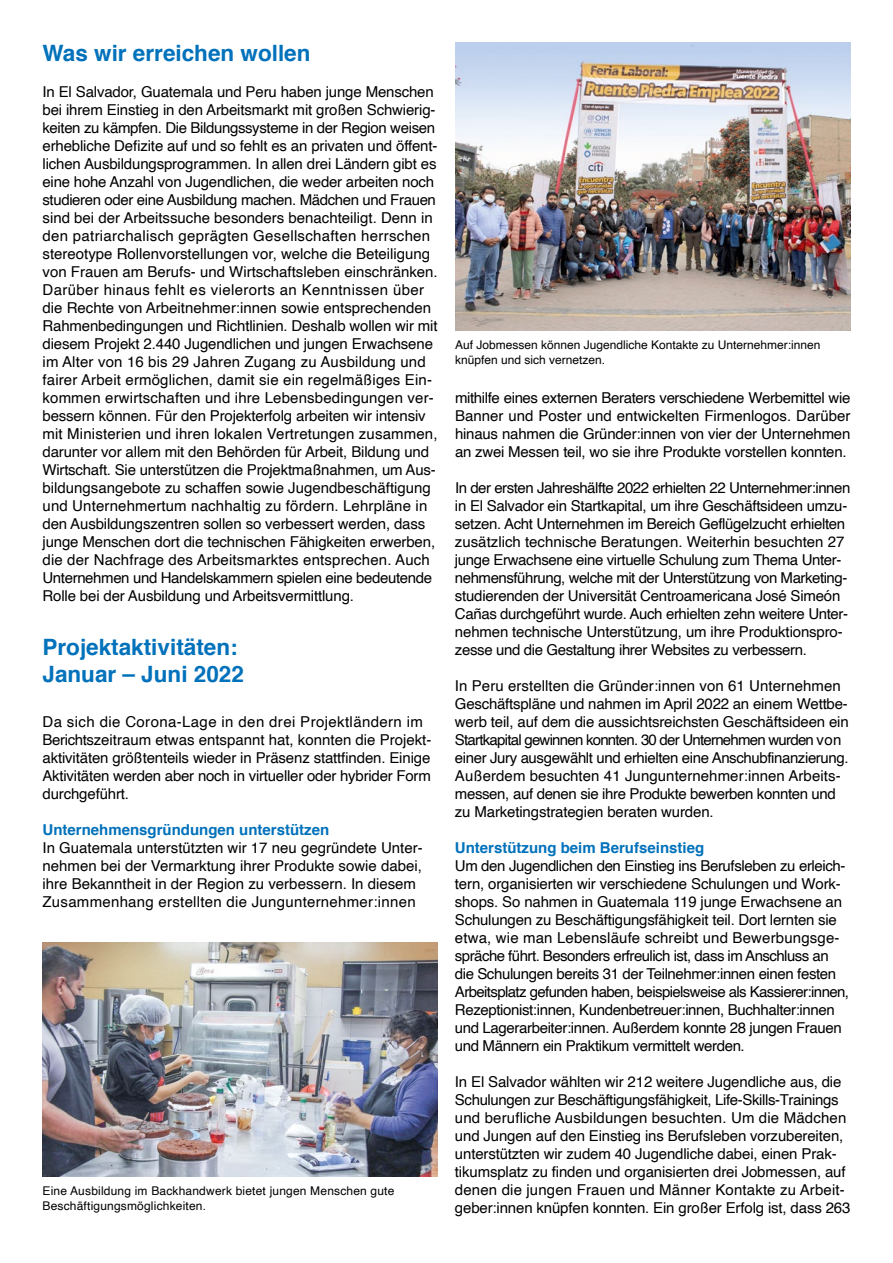
<style>
.page{position:relative;width:893px;height:1263px;background:#fff}
.page>*{position:absolute;margin:0;border:0;box-sizing:border-box;transform-origin:0 0}
.t1{font:700 22.5px/27px "Helvetica";color:#0071bb}
.t2{font:15px/18px "Helvetica";letter-spacing:-.01em;color:#000}
.t3{font:700 15px "Helvetica";color:#0071bb}
.t4{font:12px/15px "Helvetica";letter-spacing:.015em;color:#000}
</style>
<div class="page">
<img style="left:455px;top:43px;width:395px;height:288px">
<img style="left:43px;top:943px;width:395px;height:234px">
<h1 class="t1" style="left:43px;top:39px;width:270px">Was wir erreichen wollen</h1>
<p class="t2" style="left:43px;top:83px;width:397px">In El Salvador, Guatemala und Peru haben junge Menschen bei ihrem Einstieg in den Arbeitsmarkt mit großen Schwierig&shy;keiten zu kämpfen. Die Bildungssysteme in der Region weisen erhebliche Defizite auf und so fehlt es an privaten und öffent&shy;lichen Ausbildungsprogrammen. In allen drei Ländern gibt es eine hohe Anzahl von Jugendlichen, die weder arbeiten noch studieren oder eine Ausbildung machen. Mädchen und Frauen sind bei der Arbeitssuche besonders benachteiligt. Denn in den patriarchalisch geprägten Gesellschaften herrschen stereotype Rollenvorstellungen vor, welche die Beteiligung von Frauen am Berufs- und Wirtschaftsleben einschränken.<br>Darüber hinaus fehlt es vielerorts an Kenntnissen über die Rechte von Arbeitnehmer:innen sowie entsprechenden Rahmenbedingungen und Richtlinien. Deshalb wollen wir mit diesem Projekt 2.440 Jugendlichen und jungen Erwachsene im Alter von 16 bis 29 Jahren Zugang zu Ausbildung und fairer Arbeit ermöglichen, damit sie ein regelmäßiges Ein&shy;kommen erwirtschaften und ihre Lebensbedingungen ver&shy;bessern können. Für den Projekterfolg arbeiten wir intensiv mit Ministerien und ihren lokalen Vertretungen zusammen, darunter vor allem mit den Behörden für Arbeit, Bildung und Wirtschaft. Sie unterstützen die Projektmaßnahmen, um Aus&shy;bildungsangebote zu schaffen sowie Jugendbeschäftigung und Unternehmertum nachhaltig zu fördern. Lehrpläne in den Ausbildungszentren sollen so verbessert werden, dass junge Menschen dort die technischen Fähigkeiten erwerben, die der Nachfrage des Arbeitsmarktes entsprechen. Auch Unternehmen und Handelskammern spielen eine bedeutende Rolle bei der Ausbildung und Arbeitsvermittlung.</p>
<h1 class="t1" style="left:43px;top:633px;width:203px">Projektaktivitäten:<br>Januar – Juni 2022</h1>
<p class="t2" style="left:43px;top:713px;width:390px">Da sich die Corona-Lage in den drei Projektländern im Berichtszeitraum etwas entspannt hat, konnten die Projekt&shy;aktivitäten größtenteils wieder in Präsenz stattfinden. Einige Aktivitäten werden aber noch in virtueller oder hybrider Form durchgeführt.</p>
<p class="t3" style="left:43px;top:817px;width:288px">Unternehmensgründungen unterstützen</p>
<p class="t2" style="left:43px;top:839px;width:381px">In Guatemala unterstützten wir 17 neu gegründete Unter&shy;nehmen bei der Vermarktung ihrer Produkte sowie dabei, ihre Bekanntheit in der Region zu verbessern. In diesem Zusammenhang erstellten die Jungunternehmer:innen</p>
<p class="t4" style="left:43px;top:1183px;width:353px">Eine Ausbildung im Backhandwerk bietet jungen Menschen gute<br>Beschäftigungsmöglichkeiten.</p>
<p class="t4" style="left:455px;top:337px;width:367px">Auf Jobmessen können Jugendliche Kontakte zu Unternehmer:innen knüpfen und sich vernetzen.</p>
<p class="t2" style="left:455px;top:389px;width:397px;text-align:justify">mithilfe eines externen Beraters verschiedene Werbemittel wie Banner und Poster und entwickelten Firmenlogos. Darüber hinaus nahmen die Gründer:innen von vier der Unternehmen an zwei Messen teil, wo sie ihre Produkte vorstellen konnten.</p>
<p class="t2" style="left:455px;top:479px;width:397px">In der ersten Jahreshälfte 2022 erhielten 22 Unternehmer:innen in El Salvador ein Startkapital, um ihre Geschäftsideen umzu&shy;setzen. Acht Unternehmen im Bereich Geflügelzucht erhielten zusätzlich technische Beratungen. Weiterhin besuchten 27 junge Erwachsene eine virtuelle Schulung zum Thema Unter&shy;nehmensführung, welche mit der Unterstützung von Marketing&shy;studierenden der Universität Centroamericana José Simeón Cañas durchgeführt wurde. Auch erhielten zehn weitere Unter&shy;nehmen technische Unterstützung, um ihre Produktionspro&shy;zesse und die Gestaltung ihrer Websites zu verbessern.</p>
<p class="t2" style="left:455px;top:677px;width:395px">In Peru erstellten die Gründer:innen von 61 Unternehmen Geschäftspläne und nahmen im April 2022 an einem Wettbe&shy;werb teil, auf dem die aussichtsreichsten Geschäftsideen ein Startkapital gewinnen konnten. 30 der Unternehmen wurden von einer Jury ausgewählt und erhielten eine Anschubfinanzierung.<br>Außerdem besuchten 41 Jungunternehmer:innen Arbeits&shy;messen, auf denen sie ihre Produkte bewerben konnten und zu Marketingstrategien beraten wurden.</p>
<p class="t3" style="left:455px;top:835px;width:251px">Unterstützung beim Berufseinstieg</p>
<p class="t2" style="left:455px;top:857px;width:396px">Um den Jugendlichen den Einstieg ins Berufsleben zu erleich&shy;tern, organisierten wir verschiedene Schulungen und Work&shy;shops. So nahmen in Guatemala 119 junge Erwachsene an Schulungen zu Beschäftigungsfähigkeit teil. Dort lernten sie etwa, wie man Lebensläufe schreibt und Bewerbungsge&shy;spräche führt. Besonders erfreulich ist, dass im Anschluss an die Schulungen bereits 31 der Teilnehmer:innen einen festen Arbeitsplatz gefunden haben, beispielsweise als Kassierer:innen, Rezeptionist:innen, Kundenbetreuer:innen, Buchhalter:innen und Lagerarbeiter:innen. Außerdem konnte 28 jungen Frauen und Männern ein Praktikum vermittelt werden.</p>
<p class="t2" style="left:455px;top:1073px;width:397px">In El Salvador wählten wir 212 weitere Jugendliche aus, die Schulungen zur Beschäftigungsfähigkeit, Life-Skills-Trainings und berufliche Ausbildungen besuchten. Um die Mädchen und Jungen auf den Einstieg ins Berufsleben vorzubereiten, unterstützten wir zudem 40 Jugendliche dabei, einen Prak&shy;tikumsplatz zu finden und organisierten drei Jobmessen, auf denen die jungen Frauen und Männer Kontakte zu Arbeit&shy;geber:innen knüpfen konnten. Ein großer Erfolg ist, dass 263</p>
</div>
